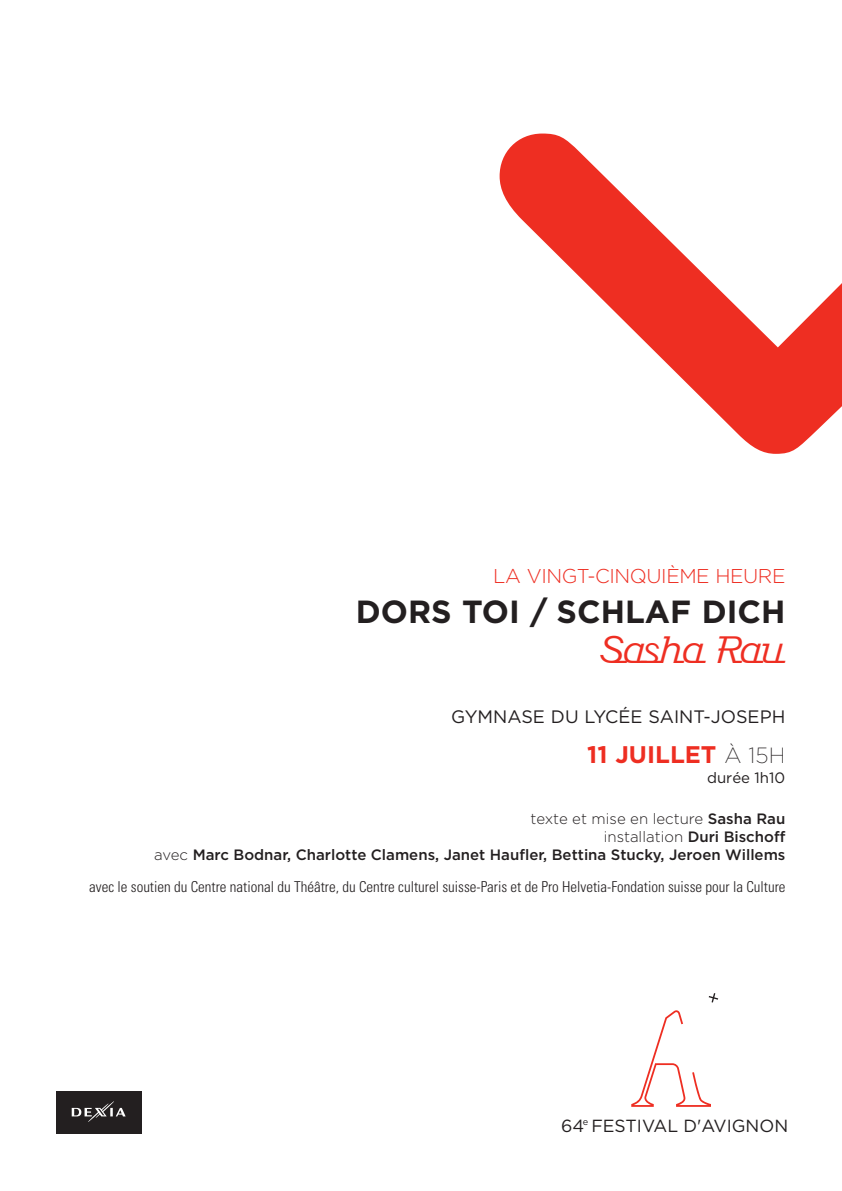
<style>
.page{position:relative;width:842px;height:1191px;background:#fff}
.page>*{position:absolute;margin:0;border:0;box-sizing:border-box;transform-origin:0 0}
.t1{font:500 40px "Javelin";letter-spacing:-.02em;color:#ee2e22}
.t2{font:700 32px "Gotham";color:#231f20}
.t3{font:700 24px "Gotham";color:#ee2e22}
.t4{font:300 20px "Gotham";letter-spacing:-.02em;color:#ee2e22}
.t5{font:18px "Gotham";color:#231f20}
.t6{font:17.6px "Gotham";color:#231f20}
.t7{font:500 15px/18px "Gotham";color:#231f20;text-align:right}
.t8{font:300 condensed 15px "Univers";color:#231f20}
.t9{font:15px "Gotham";color:#231f20}
.t10{font:9.2px "Gotham";color:#231f20}
.s1{font-weight:200;font-size:22px;color:#231f20}
.s2{font-weight:300}
</style>
<div class="page">
<svg style="left:500px;top:134px;width:342px;height:320px"></svg>
<div style="left:57px;top:1090px;width:84px;height:43px;background:#231f20"></div>
<svg style="left:72px;top:1101px;width:54px;height:21px"></svg>
<svg style="left:709px;top:993px;width:9px;height:9px"></svg>
<svg style="left:631px;top:1010px;width:80px;height:96px"></svg>
<h3 class="t4" style="left:493px;top:564px;width:294px">LA VINGT-CINQUIÈME HEURE</h3>
<h2 class="t2" style="left:356px;top:593px;width:431px">DORS TOI / SCHLAF DICH</h2>
<h1 class="t1" style="left:601px;top:627px;width:186px">Sasha Rau</h1>
<p class="t5" style="left:451px;top:706px;width:336px">GYMNASE DU LYCÉE SAINT-JOSEPH</p>
<h3 class="t3" style="left:587px;top:741px;width:200px">11 JUILLET <span class="s1">À 15H</span></h3>
<p class="t9" style="left:707px;top:769px;width:80px">durée 1h10</p>
<p class="t7" style="left:154px;top:810px;width:633px"><span class="s2">texte et mise en lecture</span> Sasha Rau<br><span class="s2">installation</span> Duri Bischoff<br><span class="s2">avec</span> Marc Bodnar, Charlotte Clamens, Janet Haufler, Bettina Stucky, Jeroen Willems</p>
<p class="t8" style="left:89px;top:881px;width:698px">avec le soutien du Centre national du Théâtre, du Centre culturel suisse-Paris et de Pro Helvetia-Fondation suisse pour la Culture</p>
<p class="t6" style="left:561px;top:1115px;width:229px">64 FEST VAL D AV GNON</p>
<p class="t10" style="left:583px;top:1116px;width:7px">e</p>
</div>
